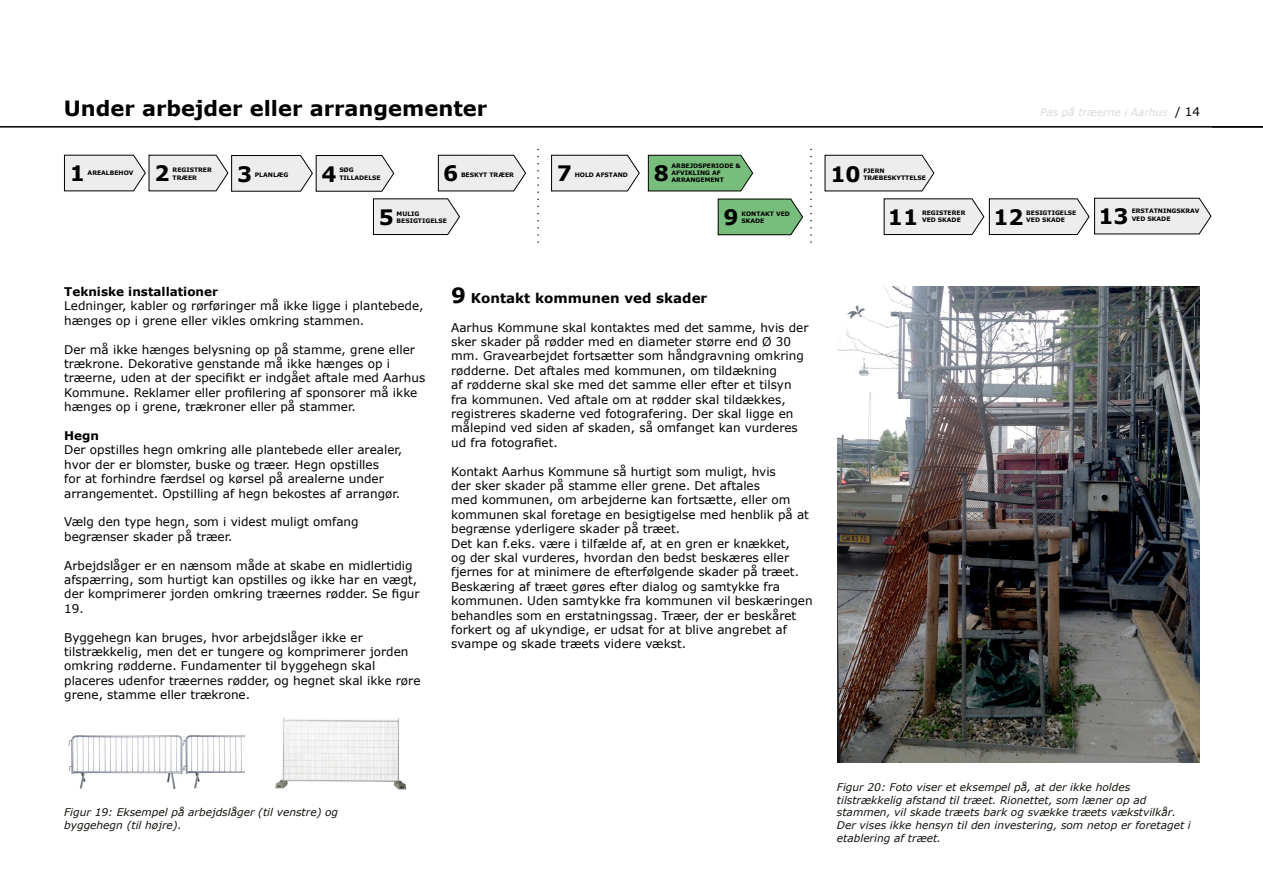
<style>
.page{position:relative;width:1263px;height:893px;background:#fff}
.page>*{position:absolute;margin:0;border:0;box-sizing:border-box;transform-origin:0 0}
.t1{font:700 21.3px "Verdana";color:#000}
.t2{font:700 21px "Verdana";color:#000}
.t3{font:700 13.5px "Verdana";color:#000}
.t4{font:12px/14.4px "Verdana";color:#000}
.t5{font:700 12px "Verdana";color:#000}
.t6{font:italic 10.65px/12.8px "Verdana";color:#12110c}
.t7{font:italic 10.5px "Verdana";color:#dadada}
.t8{font:700 6px/7.4px "Verdana";color:#000}
.s1{font-style:normal;font-size:12px;color:#000}
.s2{font-size:21px}
</style>
<div class="page">
<hr style="left:0;top:126px;width:1263px;height:2px;background:#000">
<img style="left:276px;top:718px;width:130px;height:71px">
<img style="left:68px;top:735px;width:177px;height:54px">
<img style="left:838px;top:287px;width:361px;height:476px">
<svg style="left:373px;top:198px;width:87px;height:37px;background:#ddd"></svg>
<svg style="left:438px;top:155px;width:88px;height:36px;background:#e1e1e1"></svg>
<svg style="left:551px;top:155px;width:89px;height:36px;background:#e1e1e1"></svg>
<svg style="left:648px;top:155px;width:105px;height:36px;background:#78b77c"></svg>
<svg style="left:537px;top:148px;width:2px;height:95px"></svg>
<svg style="left:718px;top:198px;width:85px;height:37px;background:#7ab77e"></svg>
<svg style="left:824px;top:155px;width:110px;height:36px;background:#e1e1e1"></svg>
<svg style="left:883px;top:197px;width:328px;height:38px;background:#dfdfdf"></svg>
<svg style="left:810px;top:148px;width:2px;height:95px"></svg>
<svg style="left:64px;top:154px;width:330px;height:38px;background:#ddd"></svg>
<h2 class="t2" style="left:64px;top:94px;width:425px">Under arbejder eller arrangementer</h2>
<p class="t7" style="left:1040px;top:105px;width:161px">Pas på træerne i Aarhus <span class="s1">/ 14</span></p>
<h1 class="t1" style="left:70px;top:158px;width:17px">1</h1>
<p class="t8" style="left:88px;top:169px;width:47px">AREALBEHOV</p>
<h1 class="t1" style="left:154px;top:158px;width:17px">2</h1>
<p class="t8" style="left:173px;top:174px;width:26px">TRÆER</p>
<h1 class="t1" style="left:237px;top:159px;width:17px">3</h1>
<p class="t8" style="left:255px;top:171px;width:35px">PLANLÆG</p>
<p class="t8" style="left:173px;top:166px;width:41px">REGISTRER</p>
<h1 class="t1" style="left:322px;top:159px;width:17px">4</h1>
<p class="t8" style="left:339px;top:174px;width:43px">TILLADELSE</p>
<p class="t8" style="left:339px;top:166px;width:16px">SØG</p>
<h1 class="t1" style="left:443px;top:159px;width:17px">6</h1>
<p class="t8" style="left:461px;top:171px;width:54px">BESKYT TRÆER</p>
<h1 class="t1" style="left:557px;top:159px;width:17px">7</h1>
<p class="t8" style="left:575px;top:171px;width:55px">HOLD AFSTAND</p>
<h1 class="t1" style="left:654px;top:159px;width:17px">8</h1>
<p class="t8" style="left:671px;top:162px;width:71px">ARBEJDSPERIODE &amp;<br>AFVIKLING AF<br>ARRANGEMENT</p>
<h1 class="t1" style="left:379px;top:202px;width:17px">5</h1>
<p class="t8" style="left:397px;top:217px;width:52px">BESIGTIGELSE</p>
<p class="t8" style="left:397px;top:210px;width:24px">MULIG</p>
<h1 class="t1" style="left:724px;top:202px;width:17px">9</h1>
<p class="t8" style="left:741px;top:217px;width:24px">SKADE</p>
<p class="t8" style="left:741px;top:210px;width:50px">KONTAKT VED</p>
<h1 class="t1" style="left:830px;top:159px;width:32px">10</h1>
<p class="t8" style="left:863px;top:174px;width:64px">TRÆBESKYTTELSE</p>
<p class="t8" style="left:922px;top:209px;width:45px">REGISTERER</p>
<p class="t8" style="left:863px;top:167px;width:23px">FJERN</p>
<h1 class="t1" style="left:888px;top:202px;width:32px">11</h1>
<p class="t8" style="left:922px;top:216px;width:40px">VED SKADE</p>
<h1 class="t1" style="left:993px;top:202px;width:32px">12</h1>
<p class="t8" style="left:1026px;top:216px;width:40px">VED SKADE</p>
<p class="t8" style="left:1026px;top:209px;width:52px">BESIGTIGELSE</p>
<h1 class="t1" style="left:1098px;top:201px;width:32px">13</h1>
<p class="t8" style="left:1132px;top:215px;width:40px">VED SKADE</p>
<p class="t8" style="left:1132px;top:207px;width:69px">ERSTATNINGSKRAV</p>
<p class="t5" style="left:64px;top:283px;width:155px">Tekniske installationer</p>
<p class="t4" style="left:64px;top:299px;width:361px">Ledninger, kabler og rørføringer må ikke ligge i plantebede, hænges op i grene eller vikles omkring stammen.</p>
<p class="t4" style="left:64px;top:342px;width:363px">Der må ikke hænges belysning op på stamme, grene eller trækrone. Dekorative genstande må ikke hænges op i træerne, uden at der specifikt er indgået aftale med Aarhus Kommune. Reklamer eller profilering af sponsorer må ikke hænges op i grene, trækroner eller på stammer.</p>
<p class="t5" style="left:64px;top:427px;width:36px">Hegn</p>
<p class="t4" style="left:64px;top:443px;width:339px">Der opstilles hegn omkring alle plantebede eller arealer, hvor der er blomster, buske og træer. Hegn opstilles<br>for at forhindre færdsel og kørsel på arealerne under arrangementet. Opstilling af hegn bekostes af arrangør.</p>
<p class="t4" style="left:64px;top:515px;width:296px">Vælg den type hegn, som i videst muligt omfang begrænser skader på træer.</p>
<p class="t4" style="left:64px;top:558px;width:357px">Arbejdslåger er en nænsom måde at skabe en midlertidig afspærring, som hurtigt kan opstilles og ikke har en vægt, der komprimerer jorden omkring træernes rødder. Se figur 19.</p>
<p class="t4" style="left:64px;top:630px;width:358px">Byggehegn kan bruges, hvor arbejdslåger ikke er tilstrækkelig, men det er tungere og komprimerer jorden omkring rødderne. Fundamenter til byggehegn skal placeres udenfor træernes rødder, og hegnet skal ikke røre grene, stamme eller trækrone.</p>
<p class="t3" style="left:451px;top:288px;width:258px"><span class="s2">9</span> Kontakt kommunen ved skader</p>
<p class="t4" style="left:451px;top:320px;width:359px">Aarhus Kommune skal kontaktes med det samme, hvis der sker skader på rødder med en diameter større end Ø 30 mm. Gravearbejdet fortsætter som håndgravning omkring rødderne. Det aftales med kommunen, om tildækning<br>af rødderne skal ske med det samme eller efter et tilsyn fra kommunen. Ved aftale om at rødder skal tildækkes, registreres skaderne ved fotografering. Der skal ligge en målepind ved siden af skaden, så omfanget kan vurderes ud fra fotografiet.</p>
<p class="t4" style="left:451px;top:464px;width:363px">Kontakt Aarhus Kommune så hurtigt som muligt, hvis<br>der sker skader på stamme eller grene. Det aftales<br>med kommunen, om arbejderne kan fortsætte, eller om kommunen skal foretage en besigtigelse med henblik på at begrænse yderligere skader på træet.<br>Det kan f.eks. være i tilfælde af, at en gren er knækket,<br>og der skal vurderes, hvordan den bedst beskæres eller fjernes for at minimere de efterfølgende skader på træet.<br>Beskæring af træet gøres efter dialog og samtykke fra kommunen. Uden samtykke fra kommunen vil beskæringen behandles som en erstatningssag. Træer, der er beskåret forkert og af ukyndige, er udsat for at blive angrebet af svampe og skade træets videre vækst.</p>
<p class="t6" style="left:64px;top:806px;width:276px">Figur 19: Eksempel på arbejdslåger (til venstre) og byggehegn (til højre).</p>
<p class="t6" style="left:837px;top:780px;width:355px">Figur 20: Foto viser et eksempel på, at der ikke holdes tilstrækkelig afstand til træet. Rionettet, som læner op ad stammen, vil skade træets bark og svække træets vækstvilkår.<br>Der vises ikke hensyn til den investering, som netop er foretaget i etablering af træet.</p>
</div>
